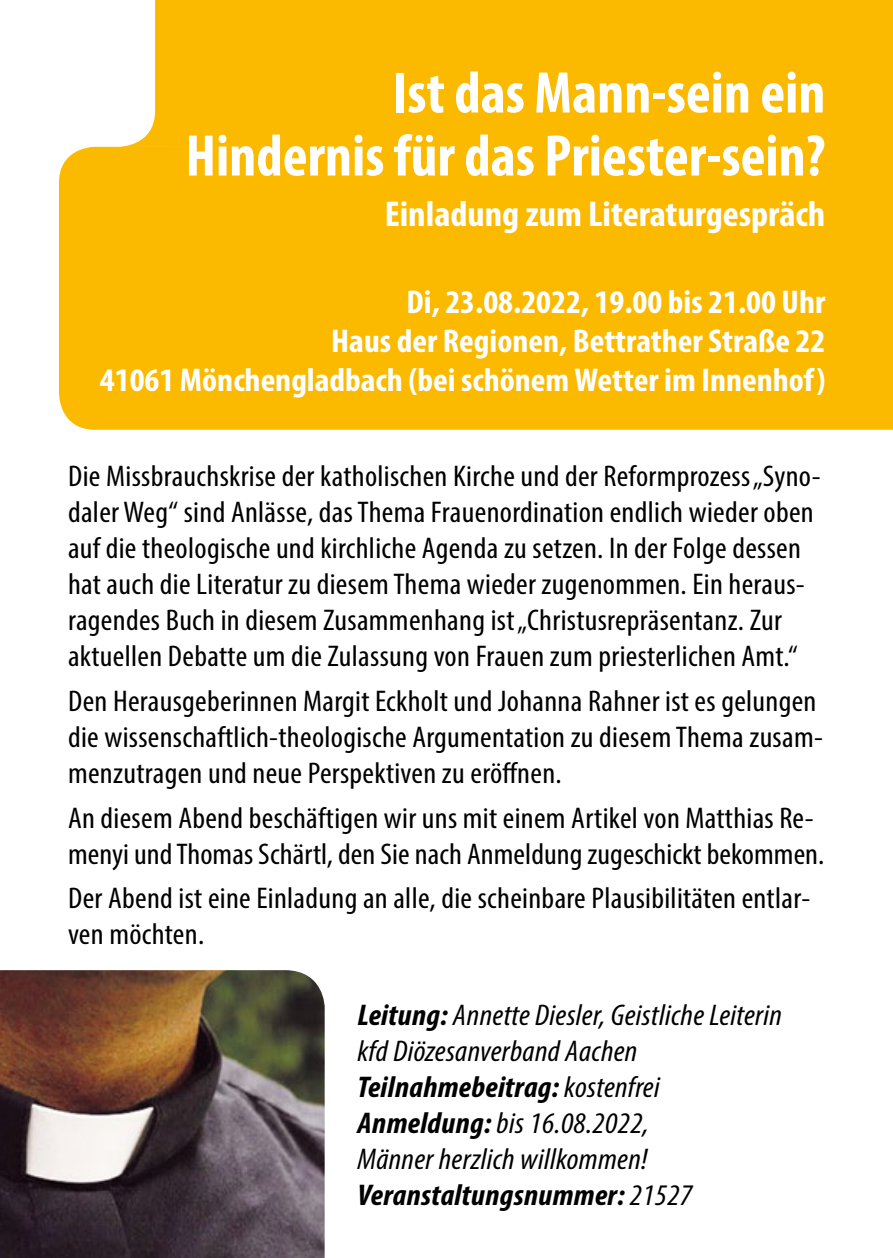
<style>
.page{position:relative;width:893px;height:1258px;background:#fff}
.page>*{position:absolute;margin:0;border:0;box-sizing:border-box;transform-origin:0 0}
.t1{font:700 condensed 59.1px/63px "Myriad Pro";color:#fff;text-align:right}
.t2{font:700 condensed 36px "Myriad Pro";color:#fff;scale:1.06 1}
.t3{font:700 condensed 33px/39px "Myriad Pro";color:#fff;text-align:right;scale:1.06 1}
.t4{font:condensed 30px/36px "Myriad Pro";letter-spacing:.01em;color:#000;scale:1.06 1}
.t5{font:italic condensed 30px/36px "Myriad Pro";letter-spacing:.01em;color:#000;scale:1.06 1}
.s1{font-weight:700}
</style>
<div class="page">
<img style="left:0;top:970px;width:325px;height:287px">
<div style="left:59px;top:0;width:834px;height:429px;background:#fbba00"></div>
<h1 class="t1" style="left:186px;top:60px;width:641px">Ist das Mann-sein ein<br>Hindernis für das Priester-sein?</h1>
<p class="t2" style="left:385px;top:191px;width:417px">Einladung zum Literaturgespräch</p>
<p class="t3" style="left:100px;top:281px;width:686px">Di, 23.08.2022, 19.00 bis 21.00 Uhr<br>Haus der Regionen, Bettrather Straße 22<br>41061 Mönchengladbach (bei schönem Wetter im Innenhof)</p>
<p class="t4" style="left:68px;top:458px;width:712px">Die Missbrauchskrise der katholischen Kirche und der Reformprozess „Syno&shy;daler Weg“ sind Anlässe, das Thema Frauenordination endlich wieder oben auf die theologische und kirchliche Agenda zu setzen. In der Folge dessen hat auch die Literatur zu diesem Thema wieder zugenommen. Ein heraus&shy;ragendes Buch in diesem Zusammenhang ist „Christusrepräsentanz. Zur aktuellen Debatte um die Zulassung von Frauen zum priesterlichen Amt.“</p>
<p class="t4" style="left:68px;top:682px;width:714px">Den Herausgeberinnen Margit Eckholt und Johanna Rahner ist es gelungen die wissenschaftlich-theologische Argumentation zu diesem Thema zusam&shy;menzutragen und neue Perspektiven zu eröffnen.</p>
<p class="t4" style="left:68px;top:799px;width:715px">An diesem Abend beschäftigen wir uns mit einem Artikel von Matthias Re&shy;menyi und Thomas Schärtl, den Sie nach Anmeldung zugeschickt bekommen.</p>
<p class="t4" style="left:68px;top:879px;width:702px">Der Abend ist eine Einladung an alle, die scheinbare Plausibilitäten entlar&shy;ven möchten.</p>
<p class="t5" style="left:357px;top:996px;width:402px"><span class="s1">Leitung:</span> Annette Diesler, Geistliche Leiterin kfd Diözesanverband Aachen<br><span class="s1">Teilnahmebeitrag:</span> kostenfrei<br><span class="s1">Anmeldung:</span> bis 16.08.2022,<br>Männer herzlich willkommen!<br><span class="s1">Veranstaltungsnummer:</span> 21527</p>
</div>
